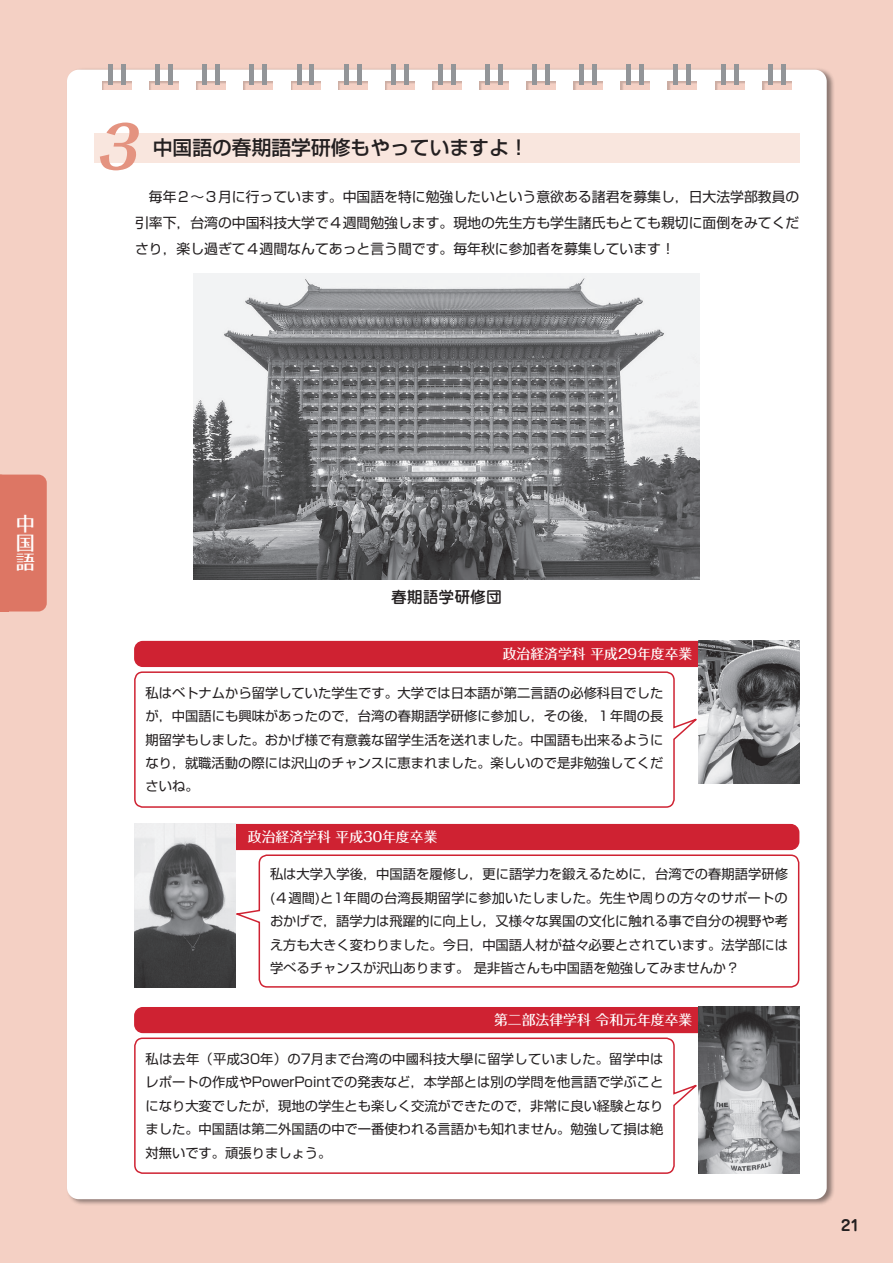
<style>
.page{position:relative;width:893px;height:1263px;background:#f4d0c4}
.page>*{position:absolute;margin:0;border:0;box-sizing:border-box;transform-origin:0 0}
.t1{font:500 19.8px "Shin Go Pro";color:#231f20}
.t2{font:500 19.2px/19.2px "Folk Pro";color:#fff;text-align:justify}
.t3{font:500 15.75px "Jun 34 Pro";color:#231f20}
.t4{font:700 14.85px "Jun 501 Pro";color:#231f20}
.t5{font:13.8px/25.7px "Shin Go Pro";color:#231f20;text-align:justify}
.t6{font:500 13.8px "Folk Pro";color:#fff}
.t7{font:13.35px/23.4px "Shin Go Pro";color:#231f20;text-align:justify}
</style>
<div class="page">
<div style="left:66px;top:67px;width:769px;height:1139px;background:#231f20;opacity:.5"></div>
<div style="left:67px;top:70px;width:760px;height:1129px;background:#fff;border-radius:12px"></div>
<div style="left:100px;top:80px;width:693px;height:12px;background:#231f20;opacity:.2"></div>
<div style="left:108px;top:64px;width:5px;height:20px;background:#939598"></div>
<div style="left:121px;top:64px;width:5px;height:20px;background:#939598"></div>
<div style="left:155px;top:64px;width:5px;height:20px;background:#939598"></div>
<div style="left:168px;top:64px;width:5px;height:20px;background:#939598"></div>
<div style="left:202px;top:64px;width:5px;height:20px;background:#939598"></div>
<div style="left:215px;top:64px;width:5px;height:20px;background:#939598"></div>
<hr style="left:250px;top:64px;width:4px;height:20px;background:#939598">
<div style="left:262px;top:64px;width:5px;height:20px;background:#939598"></div>
<hr style="left:297px;top:64px;width:4px;height:20px;background:#939598">
<hr style="left:310px;top:64px;width:4px;height:20px;background:#939598">
<hr style="left:344px;top:64px;width:4px;height:20px;background:#939598">
<hr style="left:357px;top:64px;width:4px;height:20px;background:#939598">
<div style="left:391px;top:64px;width:5px;height:20px;background:#939598"></div>
<div style="left:404px;top:64px;width:5px;height:20px;background:#939598"></div>
<div style="left:438px;top:64px;width:5px;height:20px;background:#939598"></div>
<div style="left:451px;top:64px;width:5px;height:20px;background:#939598"></div>
<div style="left:485px;top:64px;width:5px;height:20px;background:#939598"></div>
<div style="left:498px;top:64px;width:5px;height:20px;background:#939598"></div>
<div style="left:532px;top:64px;width:5px;height:20px;background:#939598"></div>
<div style="left:545px;top:64px;width:5px;height:20px;background:#939598"></div>
<div style="left:579px;top:64px;width:5px;height:20px;background:#939598"></div>
<div style="left:592px;top:64px;width:5px;height:20px;background:#939598"></div>
<div style="left:626px;top:64px;width:5px;height:20px;background:#939598"></div>
<div style="left:639px;top:64px;width:5px;height:20px;background:#939598"></div>
<hr style="left:674px;top:64px;width:4px;height:20px;background:#939598">
<div style="left:686px;top:64px;width:5px;height:20px;background:#939598"></div>
<hr style="left:721px;top:64px;width:4px;height:20px;background:#939598">
<hr style="left:734px;top:64px;width:4px;height:20px;background:#939598">
<hr style="left:768px;top:64px;width:4px;height:20px;background:#939598">
<hr style="left:781px;top:64px;width:4px;height:20px;background:#939598">
<div style="left:94px;top:133px;width:705px;height:30px;background:#f9e6de"></div>
<svg style="left:100px;top:123px;width:39px;height:47px"></svg>
<img style="left:193px;top:273px;width:506px;height:306px">
<div style="left:135px;top:1008px;width:656px;height:24px;background:#cf2232;border-radius:8px"></div>
<div style="left:134px;top:1007px;width:658px;height:26px;border:2px solid #cf2232;border-radius:8px"></div>
<div style="left:135px;top:642px;width:656px;height:24px;background:#cf2232;border-radius:8px"></div>
<div style="left:134px;top:641px;width:658px;height:26px;border:2px solid #cf2232;border-radius:8px"></div>
<svg style="left:134px;top:1037px;width:569px;height:137px"></svg>
<svg style="left:134px;top:671px;width:563px;height:137px"></svg>
<img style="left:698px;top:1007px;width:101px;height:166px">
<img style="left:698px;top:641px;width:101px;height:143px">
<div style="left:142px;top:825px;width:657px;height:24px;background:#cf2232;border-radius:8px"></div>
<div style="left:142px;top:824px;width:657px;height:26px;border:2px solid #cf2232;border-radius:8px"></div>
<svg style="left:235px;top:854px;width:565px;height:134px"></svg>
<img style="left:134px;top:824px;width:101px;height:164px">
<div style="left:9px;top:475px;width:38px;height:136px;background:#dd7664"></div>
<div style="left:0;top:475px;width:9px;height:136px;background:#dd7664"></div>
<h1 class="t1" style="left:153px;top:132px;width:377px">中国語の春期語学研修もやっていますよ！</h1>
<p class="t5" style="left:135px;top:183px;width:666px;text-indent:14px">毎年２～３月に行っています。中国語を特に勉強したいという意欲ある諸君を募集し，日大法学部教員の引率下，台湾の中国科技大学で４週間勉強します。現地の先生方も学生諸氏もとても親切に面倒をみてくださり，楽し過ぎて４週間なんてあっと言う間です。毎年秋に参加者を募集しています！</p>
<h2 class="t2" style="left:16px;top:512px;width:20px">中国語</h2>
<p class="t3" style="left:391px;top:584px;width:112px">春期語学研修団</p>
<p class="t6" style="left:503px;top:642px;width:191px">政治経済学科平成29年度卒業</p>
<p class="t7" style="left:145px;top:679px;width:519px">私はベトナムから留学していた学生です。大学では日本語が第二言語の必修科目でしたが，中国語にも興味があったので，台湾の春期語学研修に参加し，その後，１年間の長期留学もしました。おかげ様で有意義な留学生活を送れました。中国語も出来るようになり，就職活動の際には沢山のチャンスに恵まれました。楽しいので是非勉強してくださいね。</p>
<p class="t6" style="left:248px;top:825px;width:191px">政治経済学科平成30年度卒業</p>
<p class="t7" style="left:270px;top:861px;width:519px">私は大学入学後，中国語を履修し，更に語学力を鍛えるために，台湾での春期語学研修(４週間)と1年間の台湾長期留学に参加いたしました。先生や周りの方々のサポートのおかげで，語学力は飛躍的に向上し，又様々な異国の文化に触れる事で自分の視野や考え方も大きく変わりました。今日，中国語人材が益々必要とされています。法学部には学べるチャンスが沢山あります。 是非皆さんも中国語を勉強してみませんか？</p>
<p class="t6" style="left:494px;top:1008px;width:200px">第二部法律学科令和元年度卒業</p>
<p class="t7" style="left:145px;top:1045px;width:520px">私は去年（平成30年）の7月まで台湾の中國科技大學に留学していました。留学中はレポートの作成やPowerPointでの発表など，本学部とは別の学問を他言語で学ぶことになり大変でしたが，現地の学生とも楽しく交流ができたので，非常に良い経験となりました。中国語は第二外国語の中で一番使われる言語かも知れません。勉強して損は絶対無いです。頑張りましょう。</p>
<p class="t4" style="left:841px;top:1214px;width:20px">21</p>
</div>
